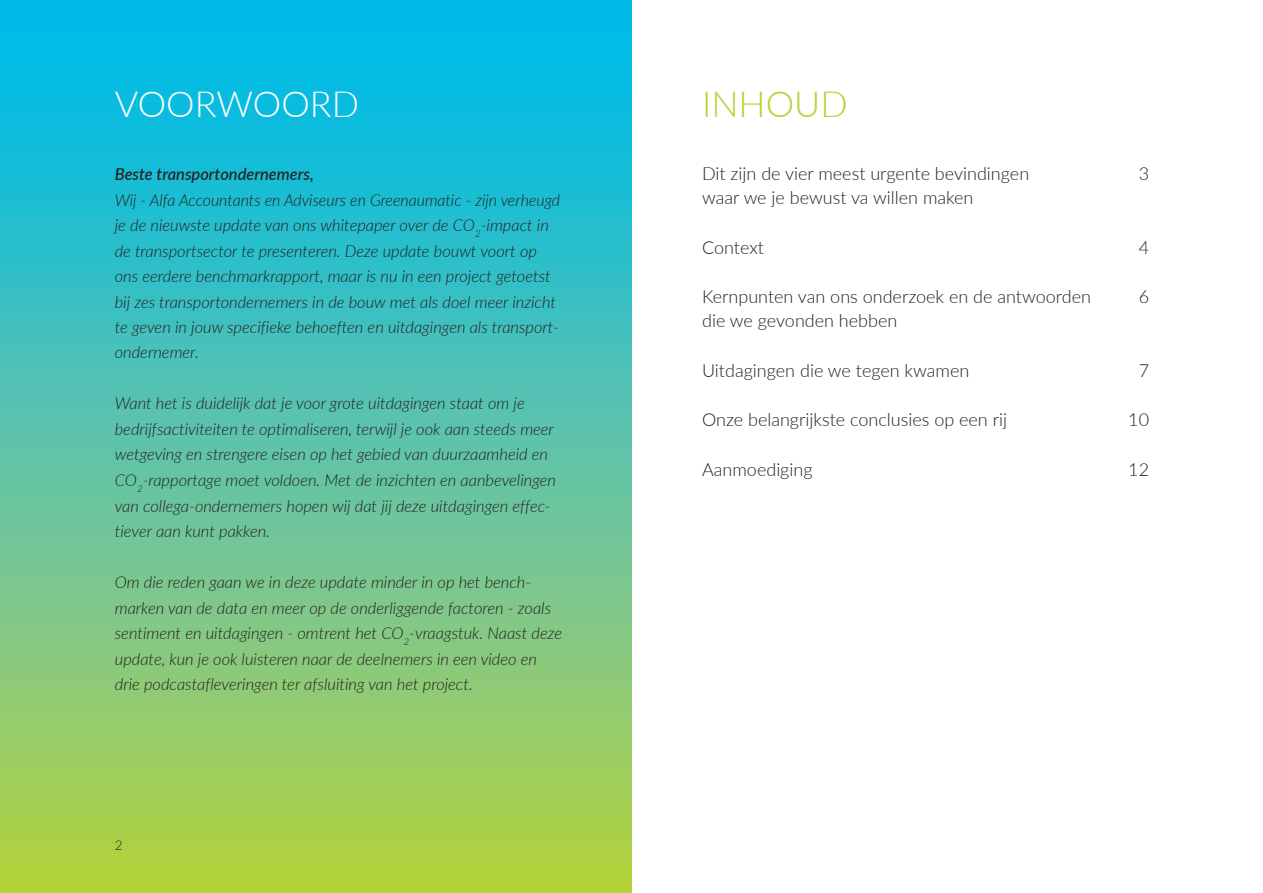
<style>
.page{position:relative;width:1263px;height:893px;background:#fff}
.page>*{position:absolute;margin:0;border:0;box-sizing:border-box;transform-origin:0 0}
.t1{font:300 36px "Lato";color:#fff}
.t2{font:300 36px "Lato";color:#b5d334}
.t3{font:300 18px "Lato";color:#231f20}
.t4{font:italic 300 16.5px/25.5px "Lato";color:#231f20}
.t5{font:italic 500 16.5px "Lato";color:#231f20}
.t6{font:300 13.5px "Lato";color:#231f20}
</style>
<div class="page">
<svg style="left:0;top:0;width:631px;height:893px;background:#58c4a1"></svg>
<h1 class="t1" style="left:115px;top:79px;width:246px">VOORWOORD</h1>
<p class="t5" style="left:115px;top:162px;width:200px">Beste transportondernemers,</p>
<p class="t4" style="left:115px;top:186px;width:447px">Wij - Alfa Accountants en Adviseurs en Greenaumatic - zijn verheugd je de nieuwste update van ons whitepaper over de CO<sub>2</sub>-impact in de transportsector te presenteren. Deze update bouwt voort op ons eerdere benchmarkrapport, maar is nu in een project getoetst bij zes transportondernemers in de bouw met als doel meer inzicht te geven in jouw specifieke behoeften en uitdagingen als transport&shy;ondernemer.</p>
<p class="t4" style="left:115px;top:390px;width:443px">Want het is duidelijk dat je voor grote uitdagingen staat om je bedrijfsactiviteiten te optimaliseren, terwijl je ook aan steeds meer wetgeving en strengere eisen op het gebied van duurzaamheid en CO<sub>2</sub>-rapportage moet voldoen. Met de inzichten en aanbevelingen van collega-ondernemers hopen wij dat jij deze uitdagingen effec&shy;tiever aan kunt pakken.</p>
<p class="t4" style="left:115px;top:569px;width:449px">Om die reden gaan we in deze update minder in op het bench&shy;marken van de data en meer op de onderliggende factoren - zoals sentiment en uitdagingen - omtrent het CO<sub>2</sub>-vraagstuk. Naast deze update, kun je ook luisteren naar de deelnemers in een video en drie podcastafleveringen ter afsluiting van het project.</p>
<p class="t6" style="left:115px;top:836px;width:9px">2</p>
<h1 class="t2" style="left:702px;top:79px;width:147px">INHOUD</h1>
<p class="t3" style="left:702px;top:161px;width:329px">Dit zijn de vier meest urgente bevindingen</p>
<p class="t3" style="left:1139px;top:161px;width:12px">3</p>
<p class="t3" style="left:702px;top:185px;width:273px">waar we je bewust va willen maken</p>
<p class="t3" style="left:702px;top:235px;width:63px">Context</p>
<p class="t3" style="left:1139px;top:235px;width:12px">4</p>
<p class="t3" style="left:702px;top:284px;width:390px">Kernpunten van ons onderzoek en de antwoorden</p>
<p class="t3" style="left:1139px;top:284px;width:12px">6</p>
<p class="t3" style="left:702px;top:308px;width:197px">die we gevonden hebben</p>
<p class="t3" style="left:702px;top:358px;width:269px">Uitdagingen die we tegen kwamen</p>
<p class="t3" style="left:1139px;top:358px;width:12px">7</p>
<p class="t3" style="left:702px;top:407px;width:306px">Onze belangrijkste conclusies op een rij</p>
<p class="t3" style="left:1128px;top:407px;width:22px">10</p>
<p class="t3" style="left:702px;top:457px;width:112px">Aanmoediging</p>
<p class="t3" style="left:1128px;top:457px;width:22px">12</p>
</div>
